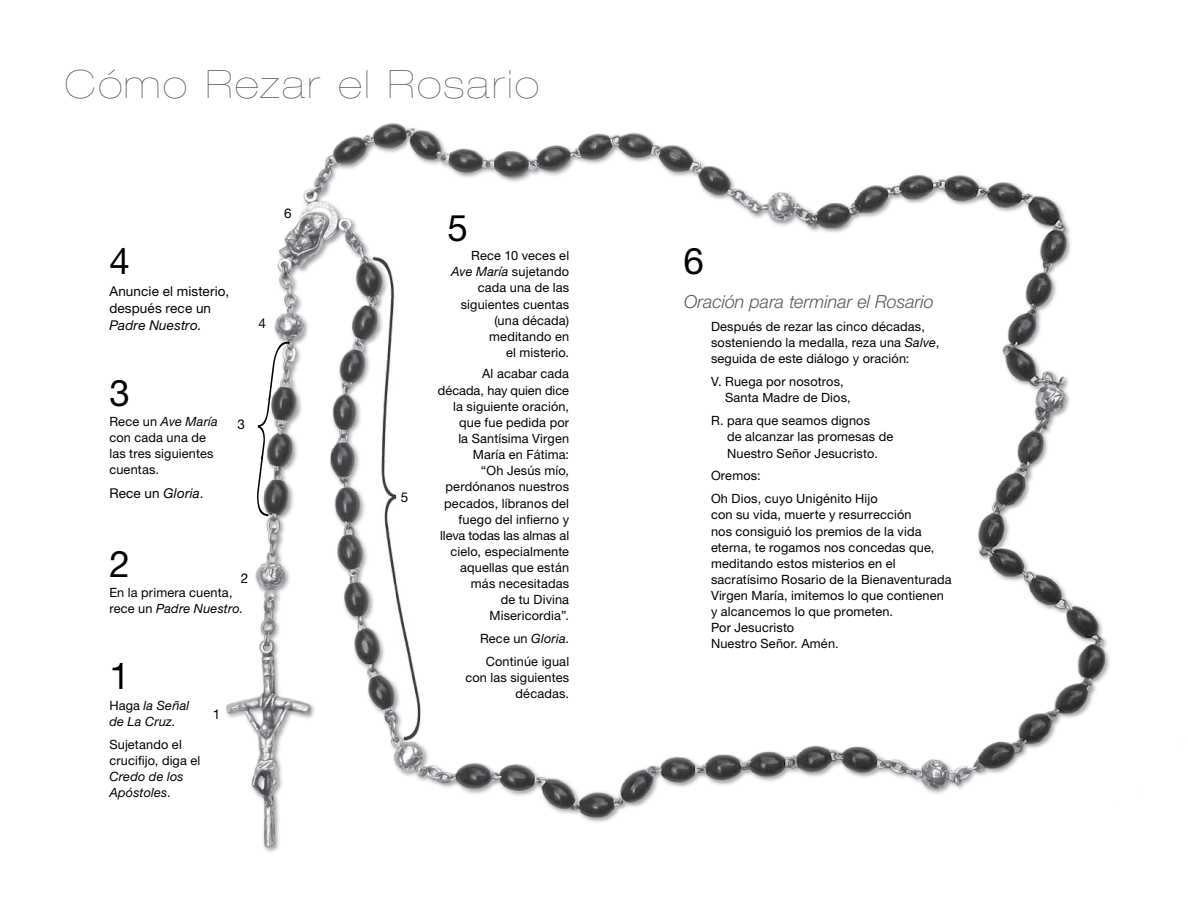
<style>
.page{position:relative;width:1188px;height:918px;background:#fff}
.page>*{position:absolute;margin:0;border:0;box-sizing:border-box;transform-origin:0 0}
.t1{font:200 expanded 39px "Helvetica Neue LT Std";letter-spacing:.07em;color:#58595b}
.t2{font:36.75px "Helvetica Neue LT Std";color:#000}
.t3{font:italic 300 18px "Helvetica Neue LT Std";color:#58595b}
.t4{font:13.5px/17.2px "Helvetica Neue LT Std";letter-spacing:.01em;color:#000}
.t5{font:12.75px/16.2px "Helvetica Neue LT Std";letter-spacing:.01em;color:#000}
.t6{font:italic 12.75px/16.2px "Helvetica Neue LT Std";letter-spacing:.015em;color:#000}
.s1{font-style:italic}
.s2{font-style:normal}
</style>
<div class="page">
<img style="left:226px;top:123px;width:884px;height:729px">
<img style="left:369px;top:256px;width:53px;height:485px">
<svg style="left:257px;top:341px;width:33px;height:175px"></svg>
<h1 class="t1" style="left:65px;top:61px;width:476px">Cómo Rezar el Rosario</h1>
<h2 class="t2" style="left:109px;top:239px;width:22px">4</h2>
<p class="t4" style="left:109px;top:282px;width:121px">Anuncie el misterio, después rece un<br><span class="s1">Padre Nuestro</span>.</p>
<p class="t4" style="left:284px;top:205px;width:9px">6</p>
<p class="t4" style="left:259px;top:315px;width:9px">4</p>
<h2 class="t2" style="left:109px;top:371px;width:22px">3</h2>
<p class="t5" style="left:109px;top:413px;width:110px">Rece un <span class="s1">Ave María </span>con cada una de las tres siguientes cuentas.</p>
<p class="t4" style="left:109px;top:484px;width:96px">Rece un <span class="s1">Gloria</span>.</p>
<p class="t4" style="left:238px;top:416px;width:9px">3</p>
<h2 class="t2" style="left:109px;top:542px;width:22px">2</h2>
<p class="t4" style="left:241px;top:569px;width:9px">2</p>
<p class="t5" style="left:109px;top:584px;width:136px">En la primera cuenta, rece un <span class="s1">Padre Nuestro.</span></p>
<h2 class="t2" style="left:109px;top:654px;width:22px">1</h2>
<p class="t6" style="left:109px;top:697px;width:81px"><span class="s2">Haga</span> la Señal de La Cruz<span class="s2">.</span></p>
<p class="t5" style="left:109px;top:736px;width:92px">Sujetando el crucifijo, diga el</p>
<p class="t6" style="left:109px;top:768px;width:76px">Credo de los<br>Apóstoles<span class="s2">.</span></p>
<p class="t4" style="left:213px;top:705px;width:9px">1</p>
<p class="t4" style="left:401px;top:488px;width:9px">5</p>
<h2 class="t2" style="left:447px;top:206px;width:22px">5</h2>
<p class="t5" style="left:451px;top:247px;width:120px;text-align:right">Rece 10 veces el<br><span class="s1">Ave María</span> sujetando cada una de las siguientes cuentas (una década) meditando en<br>el misterio.</p>
<p class="t5" style="left:438px;top:366px;width:133px;text-align:right">Al acabar cada década, hay quien dice la siguiente oración, que fue pedida por<br>la Santísima Virgen<br>María en Fátima:<br>“Oh Jesús mío, perdónanos nuestros pecados, líbranos del fuego del infierno y lleva todas las almas al cielo, especialmente aquellas que están más necesitadas<br>de tu Divina<br>Misericordia”.</p>
<p class="t5" style="left:480px;top:627px;width:91px;line-height:22.8px;text-align:center">Rece un <span class="s1">Gloria</span>.<br>Continúe igual</p>
<p class="t5" style="left:465px;top:670px;width:105px;text-align:right">con las siguientes décadas.</p>
<h2 class="t2" style="left:684px;top:239px;width:22px">6</h2>
<h3 class="t3" style="left:684px;top:291px;width:251px">Oración para terminar el Rosario</h3>
<p class="t5" style="left:711px;top:318px;width:230px">Después de rezar las cinco décadas, sosteniendo la medalla, reza una <span class="s1">Salve</span>, seguida de este diálogo y oración:</p>
<p class="t5" style="left:725px;top:373px;width:127px;text-indent:-14px">V. Ruega por nosotros,<br>Santa Madre de Dios,</p>
<p class="t5" style="left:727px;top:412px;width:168px;text-indent:-16px">R. para que seamos dignos<br>de alcanzar las promesas de<br>Nuestro Señor Jesucristo.</p>
<p class="t5" style="left:711px;top:464px;width:168px;line-height:22.8px">Oremos:<br>Oh Dios, cuyo Unigénito Hijo</p>
<p class="t5" style="left:711px;top:507px;width:242px">con su vida, muerte y resurrección<br>nos consiguió los premios de la vida eterna, te rogamos nos concedas que, meditando estos misterios en el sacratísimo Rosario de la Bienaventurada<br>Virgen María, imitemos lo que contienen y alcancemos lo que prometen.<br>Por Jesucristo<br>Nuestro Señor. Amén.</p>
</div>
